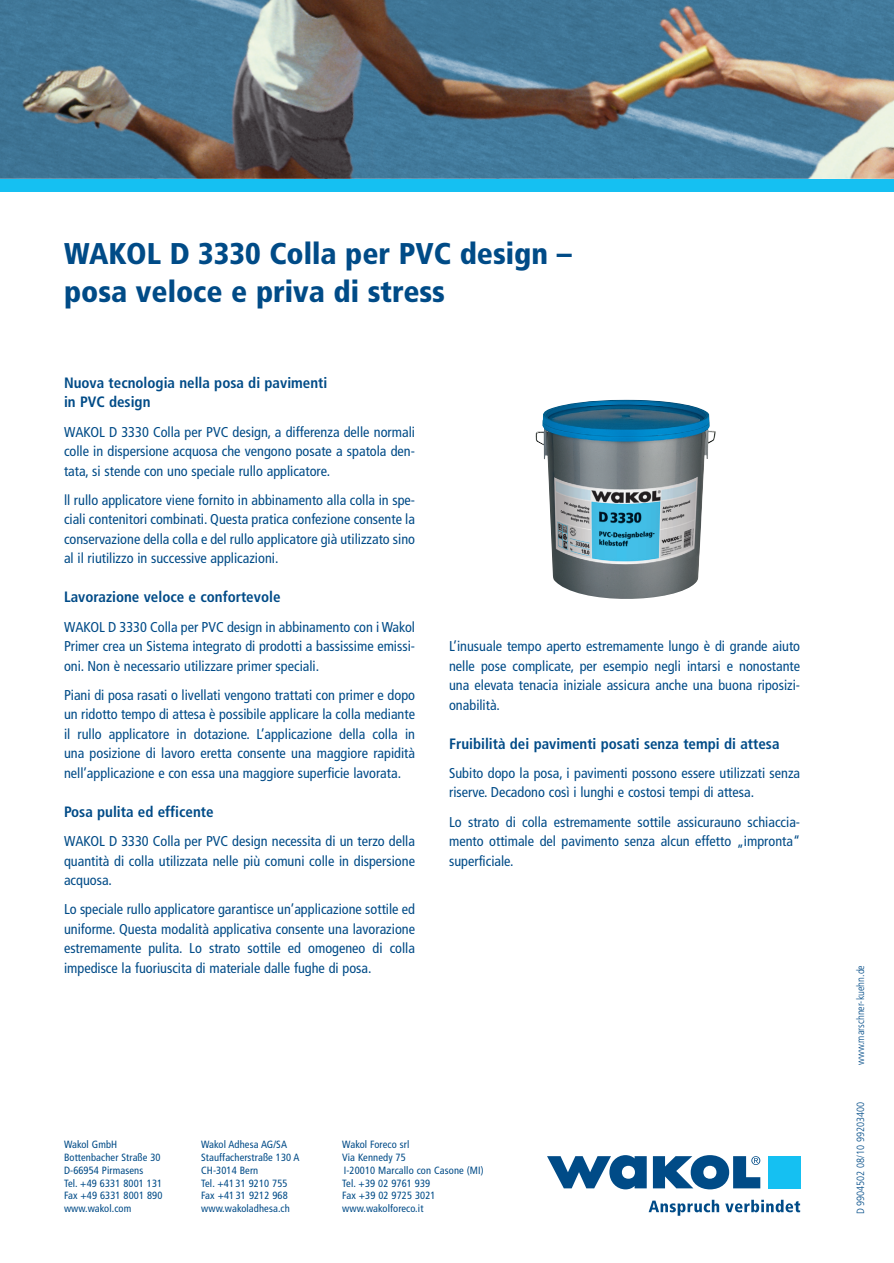
<style>
.page{position:relative;width:894px;height:1263px;background:#fff}
.page>*{position:absolute;margin:0;border:0;box-sizing:border-box;transform-origin:0 0}
.t1{font:900 condensed 30px/37.5px "Frutiger";color:#004b87}
.t2{font:700 condensed 15px/19.5px "Frutiger";color:#004b87}
.t3{font:condensed 14.25px/19.5px "Frutiger";color:#004b87;text-align:justify}
.t4{font:condensed 10.5px/12.8px "Frutiger";letter-spacing:.01em;color:#004b87}
.t5{font:300 condensed 10.5px "Frutiger";color:#004b87}
</style>
<div class="page">
<div style="left:0;top:179px;width:893px;height:13px;background:#15c0f2"></div>
<svg style="left:648px;top:1200px;width:71px;height:16px"></svg>
<svg style="left:725px;top:1200px;width:75px;height:12px"></svg>
<svg style="left:547px;top:1155px;width:99px;height:34px"></svg>
<svg style="left:652px;top:1155px;width:108px;height:34px"></svg>
<div style="left:767px;top:1156px;width:33px;height:32px;background:#15c0f2"></div>
<img style="left:698px;top:0;width:195px;height:179px">
<img style="left:534px;top:0;width:164px;height:179px">
<img style="left:370px;top:0;width:164px;height:179px">
<img style="left:206px;top:0;width:164px;height:179px">
<img style="left:0;top:0;width:206px;height:179px">
<img style="left:636px;top:118px;width:205px;height:61px">
<img style="left:0;top:0;width:42px;height:147px">
<img style="left:633px;top:168px;width:37px;height:11px">
<img style="left:469px;top:170px;width:31px;height:9px">
<img style="left:304px;top:172px;width:24px;height:7px">
<img style="left:140px;top:174px;width:18px;height:5px">
<img style="left:535px;top:400px;width:180px;height:199px">
<h1 class="t1" style="left:64px;top:235px;width:509px">WAKOL D 3330 Colla per PVC design – posa veloce e priva di stress</h1>
<p class="t2" style="left:64px;top:373px;width:265px">Nuova tecnologia nella posa di pavimenti in PVC design</p>
<p class="t3" style="left:64px;top:422px;width:352px">WAKOL D 3330 Colla per PVC design, a differenza delle normali colle in dispersione acquosa che vengono posate a spatola den&shy;tata, si stende con uno speciale rullo applicatore.</p>
<p class="t3" style="left:64px;top:490px;width:352px">ll rullo applicatore viene fornito in abbinamento alla colla in spe&shy;ciali contenitori combinati. Questa pratica confezione consente la conservazione della colla e del rullo applicatore già utilizzato sino al il riutilizzo in successive applicazioni.</p>
<p class="t2" style="left:64px;top:587px;width:218px">Lavorazione veloce e confortevole</p>
<p class="t3" style="left:64px;top:617px;width:352px">WAKOL D 3330 Colla per PVC design in abbinamento con i Wakol Primer crea un Sistema integrato di prodotti a bassissime emissi&shy;oni. Non è necessario utilizzare primer speciali.</p>
<p class="t3" style="left:64px;top:685px;width:352px">Piani di posa rasati o livellati vengono trattati con primer e dopo un ridotto tempo di attesa è possibile applicare la colla mediante il rullo applicatore in dotazione. L’applicazione della colla in una posizione di lavoro eretta consente una maggiore rapidità nell’applicazione e con essa una maggiore superficie lavorata.</p>
<p class="t2" style="left:64px;top:802px;width:151px">Posa pulita ed efficente</p>
<p class="t3" style="left:64px;top:831px;width:352px">WAKOL D 3330 Colla per PVC design necessita di un terzo della quantità di colla utilizzata nelle più comuni colle in dispersione acquosa.</p>
<p class="t3" style="left:64px;top:900px;width:352px">Lo speciale rullo applicatore garantisce un’applicazione sottile ed uniforme. Questa modalità applicativa consente una lavorazione estremamente pulita. Lo strato sottile ed omogeneo di colla impedisce la fuoriuscita di materiale dalle fughe di posa.</p>
<p class="t3" style="left:449px;top:636px;width:352px">L’inusuale tempo aperto estremamente lungo è di grande aiuto nelle pose complicate, per esempio negli intarsi e nonostante una elevata tenacia iniziale assicura anche una buona riposizi&shy;onabilità.</p>
<p class="t2" style="left:449px;top:734px;width:332px">Fruibilità dei pavimenti posati senza tempi di attesa</p>
<p class="t3" style="left:449px;top:763px;width:352px">Subito dopo la posa, i pavimenti possono essere utilizzati senza riserve. Decadono così i lunghi e costosi tempi di attesa.</p>
<p class="t3" style="left:449px;top:812px;width:352px">Lo strato di colla estremamente sottile assicurauno schiaccia&shy;mento ottimale del pavimento senza alcun effetto „impronta“ superficiale.</p>
<p class="t4" style="left:64px;top:1138px;width:100px">Wakol GmbH<br>Bottenbacher Straße 30<br>D-66954 Pirmasens<br>Tel. +49 6331 8001 131<br>Fax +49 6331 8001 890 www.wakol.com</p>
<p class="t4" style="left:342px;top:1138px;width:143px">Wakol Foreco srl<br>Via Kennedy 75<br>I-20010 Marcallo con Casone (MI)<br>Tel. +39 02 9761 939<br>Fax +39 02 9725 3021 www.wakolforeco.it</p>
<p class="t4" style="left:201px;top:1138px;width:100px">Wakol Adhesa AG/SA<br>Stauffacherstraße 130 A<br>CH-3014 Bern<br>Tel. +41 31 9210 755<br>Fax +41 31 9212 968 www.wakoladhesa.ch</p>
<p class="t5" style="left:854px;top:1065px;width:101px;rotate:-90deg">www.marschner-kuehn.de</p>
<p class="t5" style="left:854px;top:1214px;width:114px;rotate:-90deg">D 9904502 08/10 99203400</p>
</div>
